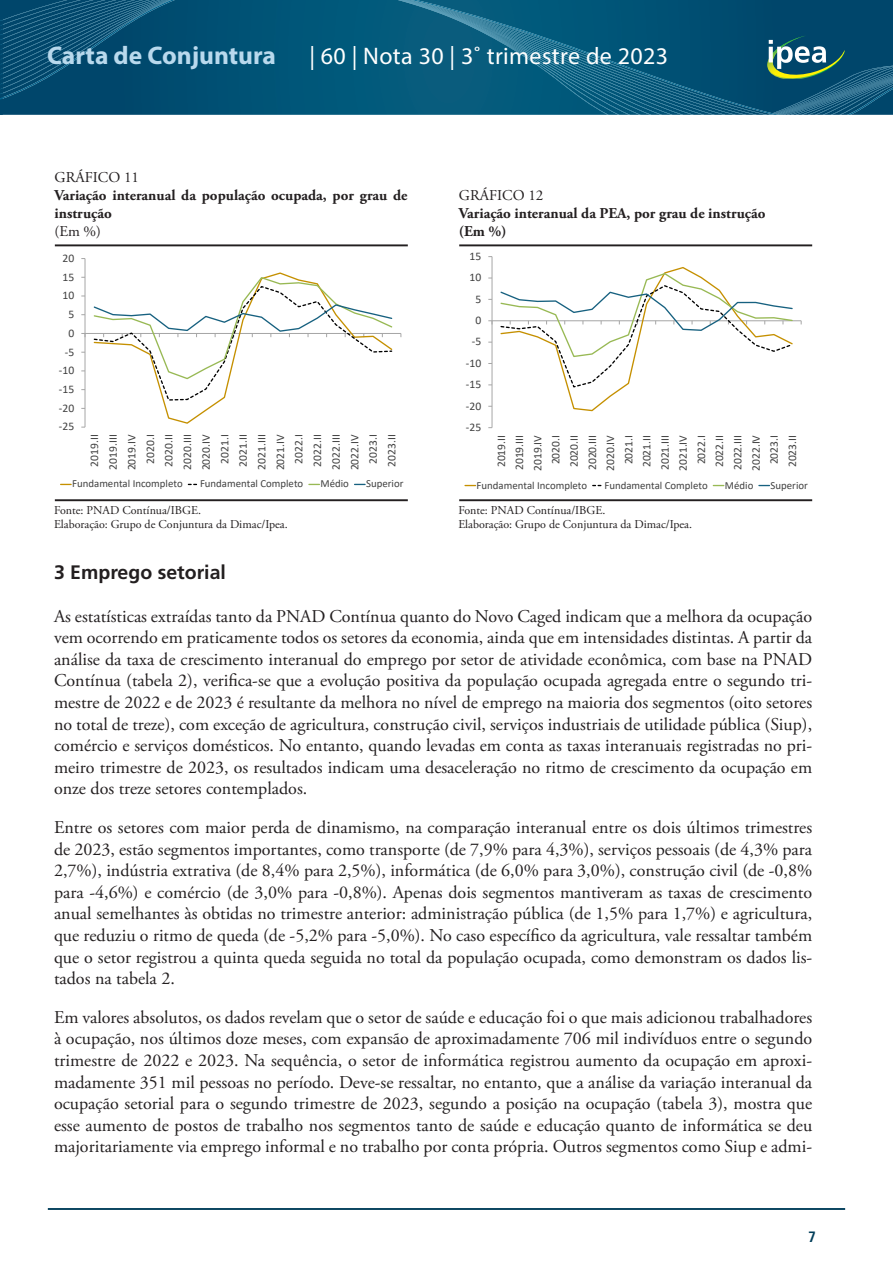
<style>
.page{position:relative;width:893px;height:1263px;background:#fff}
.page>*{position:absolute;margin:0;border:0;box-sizing:border-box;transform-origin:0 0}
.t1{font:700 25.5px "Myriad Pro";color:#b9d9ed}
.t2{font:24px "Myriad Pro";letter-spacing:.015em;color:#fff}
.Título_1{font:700 19.5px "Frutiger LT Pro";color:#231f20}
.corpo_de_texto{font:18px/21.6px "Adobe Garamond Pro";color:#231f20;text-align:justify}
.t3{font:700 15px/18px "Adobe Garamond Pro";color:#231f20}
.t4{font:15px "Adobe Garamond Pro";color:#231f20}
.t5{font:700 condensed 15px "Frutiger LT Pro";color:#013d59}
.t6{font:12px "Adobe Garamond Pro";color:#231f20}
.t7{font:11.55px/18.6px "Calibri";color:#404040;text-align:center}
.t8{font:10.8px "Calibri";color:#404040}
</style>
<div class="page">
<hr style="left:48px;top:1208px;width:797px;height:2px;background:#013d59">
<div style="left:175px;top:0;width:223px;height:115px;background:#005578"></div>
<svg style="left:0;top:0;width:175px;height:115px;background:#084e72"></svg>
<svg style="left:398px;top:0;width:495px;height:115px;background:#0d5a7a"></svg>
<hr style="left:55px;top:499px;width:353px;height:2px;background:#231f20">
<hr style="left:55px;top:244px;width:353px;height:2px;background:#231f20">
<hr style="left:85px;top:259px;width:1px;height:168px;background:#a6a6a6">
<hr style="left:85px;top:333px;width:316px;height:1px;background:#a6a6a6">
<svg style="left:163px;top:272px;width:127px;height:152px"></svg>
<svg style="left:93px;top:276px;width:300px;height:125px"></svg>
<hr style="left:459px;top:499px;width:353px;height:2px;background:#231f20">
<hr style="left:459px;top:244px;width:353px;height:2px;background:#231f20">
<hr style="left:492px;top:257px;width:1px;height:171px;background:#a6a6a6">
<hr style="left:492px;top:320px;width:309px;height:1px;background:#a6a6a6">
<svg style="left:488px;top:320px;width:5px;height:4px"></svg>
<svg style="left:499px;top:267px;width:295px;height:145px"></svg>
<h1 class="t1" style="left:47px;top:39px;width:230px">Carta de Conjuntura</h1>
<h2 class="t2" style="left:309px;top:41px;width:360px">| 60 | Nota 30 | 3˚ trimestre de 2023</h2>
<p class="t4" style="left:55px;top:168px;width:86px">GRÁFICO 11</p>
<p class="t3" style="left:55px;top:186px;width:354px">Variação interanual da população ocupada, por grau de instrução</p>
<p class="t4" style="left:55px;top:222px;width:48px">(Em %)</p>
<p class="t7" style="left:62px;top:248px;width:13px">20</p>
<p class="t7" style="left:62px;top:267px;width:13px">15</p>
<p class="t7" style="left:62px;top:286px;width:13px">10</p>
<p class="t7" style="left:68px;top:305px;width:7px">5</p>
<p class="t7" style="left:68px;top:323px;width:7px">0</p>
<p class="t7" style="left:65px;top:342px;width:11px">-5</p>
<p class="t7" style="left:59px;top:361px;width:17px">-10</p>
<p class="t7" style="left:59px;top:379px;width:17px">-15</p>
<p class="t7" style="left:59px;top:398px;width:17px">-20</p>
<p class="t7" style="left:59px;top:417px;width:17px">-25</p>
<p class="t7" style="left:85px;top:470px;width:38px;rotate:-90deg">2019.II<br>2019.III<br>2019.IV<br>2020.I<br>2020.II<br>2020.III<br>2020.IV<br>2021.I<br>2021.II<br>2021.III<br>2021.IV<br>2022.I<br>2022.II<br>2022.III<br>2022.IV<br>2023.I<br>2023.II</p>
<p class="t8" style="left:72px;top:476px;width:112px">Fundamental Incompleto</p>
<p class="t8" style="left:200px;top:476px;width:105px">Fundamental Completo</p>
<p class="t8" style="left:321px;top:476px;width:30px">Médio</p>
<p class="t8" style="left:366px;top:476px;width:39px">Superior</p>
<p class="t6" style="left:54px;top:503px;width:149px">Fonte: PNAD Contínua/IBGE.</p>
<p class="t6" style="left:54px;top:517px;width:235px">Elaboração: Grupo de Conjuntura da Dimac/Ipea.</p>
<p class="t4" style="left:459px;top:186px;width:86px">GRÁFICO 12</p>
<p class="t3" style="left:459px;top:205px;width:308px">Variação interanual da PEA, por grau de instrução</p>
<p class="t3" style="left:459px;top:223px;width:49px">(Em %)</p>
<p class="t7" style="left:469px;top:246px;width:13px">15</p>
<p class="t7" style="left:469px;top:268px;width:13px">10</p>
<p class="t7" style="left:475px;top:289px;width:7px">5</p>
<p class="t7" style="left:475px;top:311px;width:7px">0</p>
<p class="t7" style="left:472px;top:332px;width:11px">-5</p>
<p class="t7" style="left:466px;top:353px;width:17px">-10</p>
<p class="t7" style="left:466px;top:375px;width:17px">-15</p>
<p class="t7" style="left:466px;top:396px;width:17px">-20</p>
<p class="t7" style="left:466px;top:417px;width:17px">-25</p>
<p class="t7" style="left:492px;top:471px;width:38px;line-height:18.1px;rotate:-90deg">2019.II<br>2019.III<br>2019.IV<br>2020.I<br>2020.II<br>2020.III<br>2020.IV<br>2021.I<br>2021.II<br>2021.III<br>2021.IV<br>2022.I<br>2022.II<br>2022.III<br>2022.IV<br>2023.I<br>2023.II</p>
<p class="t8" style="left:477px;top:477px;width:112px">Fundamental Incompleto</p>
<p class="t8" style="left:604px;top:477px;width:105px">Fundamental Completo</p>
<p class="t8" style="left:725px;top:477px;width:30px">Médio</p>
<p class="t8" style="left:771px;top:477px;width:39px">Superior</p>
<p class="t6" style="left:458px;top:503px;width:149px">Fonte: PNAD Contínua/IBGE.</p>
<p class="t6" style="left:458px;top:517px;width:235px">Elaboração: Grupo de Conjuntura da Dimac/Ipea.</p>
<p class="Título_1" style="left:54px;top:560px;width:173px">3 Emprego setorial</p>
<p class="corpo_de_texto" style="left:54px;top:606px;width:760px">As estatísticas extraídas tanto da PNAD Contínua quanto do Novo Caged indicam que a melhora da ocupação vem ocorrendo em praticamente todos os setores da economia, ainda que em intensidades distintas. A partir da análise da taxa de crescimento interanual do emprego por setor de atividade econômica, com base na PNAD Contínua (tabela 2), verifica-se que a evolução positiva da população ocupada agregada entre o segundo tri&shy;mestre de 2022 e de 2023 é resultante da melhora no nível de emprego na maioria dos segmentos (oito setores no total de treze), com exceção de agricultura, construção civil, serviços industriais de utilidade pública (Siup), comércio e serviços domésticos. No entanto, quando levadas em conta as taxas interanuais registradas no pri&shy;meiro trimestre de 2023, os resultados indicam uma desaceleração no ritmo de crescimento da ocupação em onze dos treze setores contemplados.</p>
<p class="corpo_de_texto" style="left:54px;top:817px;width:760px">Entre os setores com maior perda de dinamismo, na comparação interanual entre os dois últimos trimestres de 2023, estão segmentos importantes, como transporte (de 7,9% para 4,3%), serviços pessoais (de 4,3% para 2,7%), indústria extrativa (de 8,4% para 2,5%), informática (de 6,0% para 3,0%), construção civil (de -0,8% para -4,6%) e comércio (de 3,0% para -0,8%). Apenas dois segmentos mantiveram as taxas de crescimento anual semelhantes às obtidas no trimestre anterior: administração pública (de 1,5% para 1,7%) e agricultura, que reduziu o ritmo de queda (de -5,2% para -5,0%). No caso específico da agricultura, vale ressaltar também que o setor registrou a quinta queda seguida no total da população ocupada, como demonstram os dados lis&shy;tados na tabela 2.</p>
<p class="corpo_de_texto" style="left:54px;top:1007px;width:760px">Em valores absolutos, os dados revelam que o setor de saúde e educação foi o que mais adicionou trabalhadores à ocupação, nos últimos doze meses, com expansão de aproximadamente 706 mil indivíduos entre o segundo trimestre de 2022 e 2023. Na sequência, o setor de informática registrou aumento da ocupação em aproxi&shy;madamente 351 mil pessoas no período. Deve-se ressaltar, no entanto, que a análise da variação interanual da ocupação setorial para o segundo trimestre de 2023, segundo a posição na ocupação (tabela 3), mostra que esse aumento de postos de trabalho nos segmentos tanto de saúde e educação quanto de informática se deu majoritariamente via emprego informal e no trabalho por conta própria. Outros segmentos como Siup e admi-</p>
<p class="t5" style="left:808px;top:1228px;width:9px">7</p>
</div>
